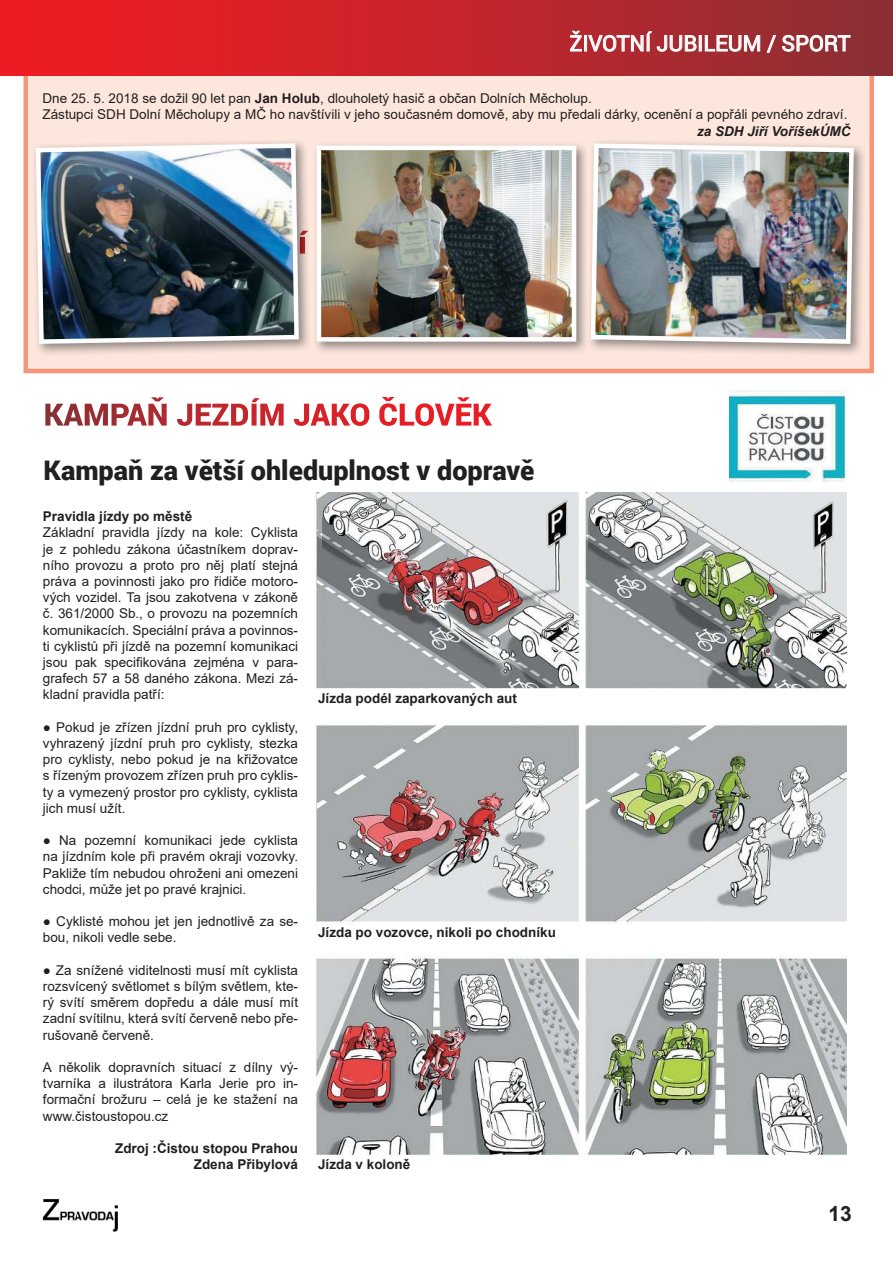
<style>
.page{position:relative;width:893px;height:1263px;background:#fff}
.page>*{position:absolute;margin:0;border:0;box-sizing:border-box;transform-origin:0 0}
.t1{font:900 27px "Roboto";color:#221f1f}
.t2{font:21.75px "Roboto";color:#fff}
.t3{font:700 21px "Arial";color:#221f1f}
.t4{font:13.5px/16.2px "Arial";color:#221f1f;text-align:justify}
.t5{font:700 13.5px/16.2px "Arial";color:#221f1f;text-align:right}
.t6{font:italic 700 13.5px "Arial";color:#221f1f}
.s1{font-weight:700}
</style>
<div class="page">
<div style="left:26px;top:71px;width:846px;height:300px;background:#fde7dc"></div>
<div style="left:24px;top:68px;width:850px;height:305px;border:5px solid #f69679"></div>
<img style="left:0;top:0;width:893px;height:75px">
<svg style="left:570px;top:30px;width:12px;height:22px"></svg>
<div style="left:584px;top:35px;width:3px;height:16px;border:1px solid #fff"></div>
<svg style="left:588px;top:31px;width:109px;height:21px;background:#c05d62"></svg>
<div style="left:699px;top:35px;width:3px;height:16px;border:1px solid #fff"></div>
<svg style="left:704px;top:35px;width:56px;height:17px"></svg>
<svg style="left:766px;top:35px;width:10px;height:18px"></svg>
<svg style="left:782px;top:35px;width:69px;height:17px"></svg>
<img style="left:42px;top:1199px;width:76px;height:33px">
<img style="left:45px;top:404px;width:38px;height:22px">
<img style="left:85px;top:404px;width:23px;height:22px">
<img style="left:112px;top:404px;width:15px;height:22px">
<img style="left:127px;top:404px;width:20px;height:22px">
<img style="left:148px;top:397px;width:19px;height:29px">
<img style="left:177px;top:404px;width:15px;height:22px">
<img style="left:196px;top:404px;width:33px;height:22px">
<img style="left:231px;top:404px;width:17px;height:22px">
<img style="left:251px;top:398px;width:9px;height:28px">
<img style="left:260px;top:404px;width:24px;height:22px">
<img style="left:294px;top:404px;width:15px;height:22px">
<img style="left:311px;top:404px;width:19px;height:22px">
<img style="left:332px;top:403px;width:37px;height:23px">
<img style="left:379px;top:397px;width:18px;height:29px">
<img style="left:400px;top:403px;width:54px;height:23px">
<img style="left:456px;top:397px;width:15px;height:29px">
<img style="left:474px;top:404px;width:18px;height:22px">
<img style="left:38px;top:143px;width:271px;height:211px">
<img style="left:301px;top:230px;width:7px;height:24px">
<img style="left:34px;top:141px;width:267px;height:205px">
<img style="left:315px;top:144px;width:271px;height:208px">
<img style="left:323px;top:152px;width:247px;height:184px">
<div style="left:317px;top:146px;width:259px;height:196px;border:5px solid #fff"></div>
<img style="left:592px;top:146px;width:272px;height:208px">
<img style="left:590px;top:141px;width:266px;height:205px">
<img style="left:729px;top:390px;width:115px;height:92px">
<img style="left:315px;top:492px;width:531px;height:664px">
<h2 class="t2" style="left:569px;top:28px;width:282px">ŽIVOTNÍ JUBILEUM / SPORT</h2>
<p class="t4" style="left:43px;top:90px;width:806px">Dne 25. 5. 2018 se dožil 90 let pan <span class="s1">Jan Holub</span>, dlouholetý hasič a občan Dolních Měcholup.<br>Zástupci SDH Dolní Měcholupy a MČ ho navštívili v jeho současném domově, aby mu předali dárky, ocenění a popřáli pevného zdraví.</p>
<p class="t6" style="left:697px;top:122px;width:155px">za SDH Jiří VoříšekÚMČ</p>
<h1 class="t1" style="left:44px;top:451px;width:492px">Kampaň za větší ohleduplnost v dopravě</h1>
<p class="t5" style="left:43px;top:508px;width:151px">Pravidla jízdy po městě</p>
<p class="t4" style="left:43px;top:524px;width:257px">Základní pravidla jízdy na kole: Cyklista je z pohledu zákona účastníkem doprav&shy;ního provozu a proto pro něj platí stejná práva a povinnosti jako pro řidiče motoro&shy;vých vozidel. Ta jsou zakotvena v zákoně č. 361/2000 Sb., o provozu na pozemních komunikacích. Speciální práva a povinnos&shy;ti cyklistů při jízdě na pozemní komunikaci jsou pak specifikována zejména v para&shy;grafech 57 a 58 daného zákona. Mezi zá&shy;kladní pravidla patří:</p>
<p class="t4" style="left:43px;top:719px;width:257px">● Pokud je zřízen jízdní pruh pro cyklisty, vyhrazený jízdní pruh pro cyklisty, stezka pro cyklisty, nebo pokud je na křižovatce s řízeným provozem zřízen pruh pro cyklis&shy;ty a vymezený prostor pro cyklisty, cyklista jich musí užít.</p>
<p class="t4" style="left:43px;top:832px;width:257px">● Na pozemní komunikaci jede cyklista na jízdním kole při pravém okraji vozovky.<br>Pakliže tím nebudou ohroženi ani omezeni chodci, může jet po pravé krajnici.</p>
<p class="t4" style="left:43px;top:913px;width:257px">● Cyklisté mohou jet jen jednotlivě za se&shy;bou, nikoli vedle sebe.</p>
<p class="t4" style="left:43px;top:962px;width:257px">● Za snížené viditelnosti musí mít cyklista rozsvícený světlomet s bílým světlem, kte&shy;rý svítí směrem dopředu a dále musí mít zadní svítilnu, která svítí červeně nebo pře&shy;rušovaně červeně.</p>
<p class="t4" style="left:43px;top:1059px;width:257px">A několik dopravních situací z dílny vý&shy;tvarníka a ilustrátora Karla Jerie pro in&shy;formační brožuru – celá je ke stažení na www.čistoustopou.cz</p>
<p class="t5" style="left:115px;top:1140px;width:185px">Zdroj :Čistou stopou Prahou<br>Zdena Přibylová</p>
<p class="t5" style="left:318px;top:690px;width:200px">Jízda podél zaparkovaných aut</p>
<p class="t5" style="left:318px;top:924px;width:239px">Jízda po vozovce, nikoli po chodníku</p>
<p class="t5" style="left:318px;top:1156px;width:94px">Jízda v koloně</p>
<h3 class="t3" style="left:828px;top:1198px;width:25px">13</h3>
</div>
